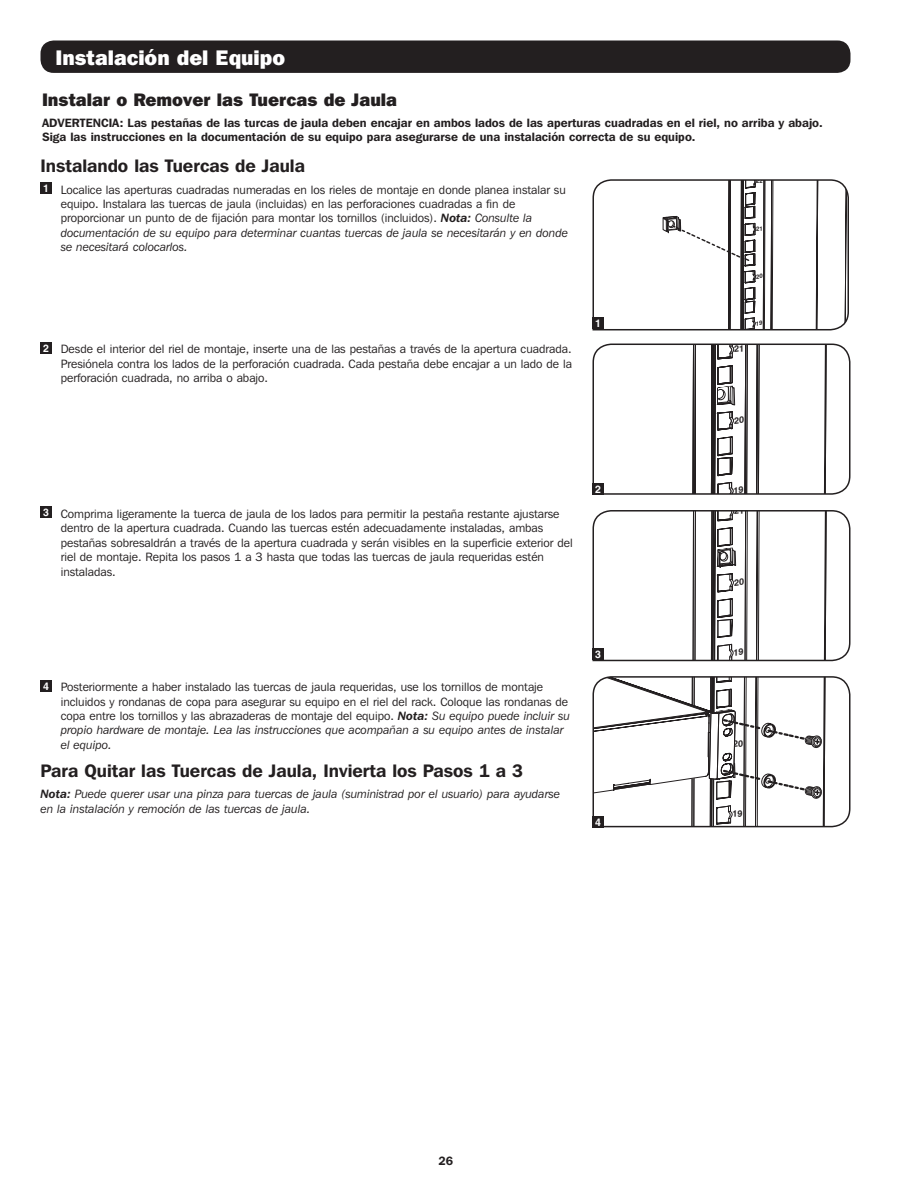
<style>
.page{position:relative;width:918px;height:1188px;background:#fff}
.page>*{position:absolute;margin:0;border:0;box-sizing:border-box;transform-origin:0 0}
.t1{font:800 21px "Franklin Gothic IT Cby BT";color:#fff}
.t2{font:600 18px "Franklin Gothic IT Cby BT";color:#231f20}
.t3{font:800 18px "Franklin Gothic IT Cby BT";color:#231f20}
.t4{font:12px/14.4px "Franklin Gothic IT Cby BT";color:#231f20}
.t5{font:600 12px/14.4px "Franklin Gothic IT Cby BT";color:#231f20}
.t6{font:italic 12px/14.4px "Franklin Gothic IT Cby BT";color:#231f20}
.t7{font:700 10.5px "Helvetica";color:#fff}
.s1{font-family:"Helvetica";font-weight:700;font-size:10.5px;color:#fff}
.s2{font-weight:600;font-style:italic}
.s3{font-style:italic}
.s4{font-weight:600}
</style>
<div class="page">
<div style="left:40px;top:40px;width:811px;height:33px;background:#231f20;border-radius:13px"></div>
<div style="left:40px;top:182px;width:12px;height:12px;background:#231f20"></div>
<div style="left:40px;top:342px;width:12px;height:11px;background:#231f20"></div>
<div style="left:40px;top:507px;width:12px;height:11px;background:#231f20"></div>
<div style="left:40px;top:680px;width:12px;height:11px;background:#231f20"></div>
<svg style="left:592px;top:179px;width:257px;height:152px"></svg>
<svg style="left:592px;top:343px;width:259px;height:152px"></svg>
<svg style="left:592px;top:510px;width:259px;height:152px"></svg>
<svg style="left:592px;top:676px;width:259px;height:152px"></svg>
<h1 class="t1" style="left:56px;top:44px;width:231px">Instalación del Equipo</h1>
<h2 class="t3" style="left:42px;top:88px;width:357px">Instalar o Remover las Tuercas de Jaula</h2>
<p class="t5" style="left:42px;top:115px;width:782px">ADVERTENCIA: Las pestañas de las turcas de jaula deben encajar en ambos lados de las aperturas cuadradas en el riel, no arriba y abajo.<br>Siga las instrucciones en la documentación de su equipo para asegurarse de una instalación correcta de su equipo.</p>
<h2 class="t2" style="left:40px;top:155px;width:266px">Instalando las Tuercas de Jaula</h2>
<p class="t4" style="left:61px;top:182px;width:509px;text-indent:-18px"><span class="s1">1</span> Localice las aperturas cuadradas numeradas en los rieles de montaje en donde planea instalar su equipo. Instalara las tuercas de jaula (incluidas) en las perforaciones cuadradas a fin de proporcionar un punto de de fijación para montar los tornillos (incluidos). <span class="s2">Nota:</span> <span class="s3">Consulte la documentación de su equipo para determinar cuantas tuercas de jaula se necesitarán y en donde se necesitará colocarlos.</span></p>
<p class="t4" style="left:61px;top:342px;width:513px;text-align:justify;text-indent:-18px"><span class="s1">2</span> Desde el interior del riel de montaje, inserte una de las pestañas a través de la apertura cuadrada.<br>Presiónela contra los lados de la perforación cuadrada. Cada pestaña debe encajar a un lado de la perforación cuadrada, no arriba o abajo.</p>
<p class="t7" style="left:595px;top:317px;width:7px">1</p>
<p class="t4" style="left:61px;top:506px;width:513px;text-indent:-18px"><span class="s1">3</span> Comprima ligeramente la tuerca de jaula de los lados para permitir la pestaña restante ajustarse dentro de la apertura cuadrada. Cuando las tuercas estén adecuadamente instaladas, ambas pestañas sobresaldrán a través de la apertura cuadrada y serán visibles en la superficie exterior del riel de montaje. Repita los pasos 1 a 3 hasta que todas las tuercas de jaula requeridas estén instaladas.</p>
<p class="t7" style="left:595px;top:483px;width:7px">2</p>
<p class="t4" style="left:61px;top:680px;width:511px;text-indent:-18px"><span class="s1">4</span> Posteriormente a haber instalado las tuercas de jaula requeridas, use los tornillos de montaje incluidos y rondanas de copa para asegurar su equipo en el riel del rack. Coloque las rondanas de copa entre los tornillos y las abrazaderas de montaje del equipo. <span class="s2">Nota:</span> <span class="s3">Su equipo puede incluir su propio hardware de montaje. Lea las instrucciones que acompañan a su equipo antes de instalar el equipo.</span></p>
<h2 class="t2" style="left:40px;top:760px;width:484px">Para Quitar las Tuercas de Jaula, Invierta los Pasos 1 a 3</h2>
<p class="t6" style="left:40px;top:787px;width:521px"><span class="s4">Nota:</span> Puede querer usar una pinza para tuercas de jaula (suministrad por el usuario) para ayudarse en la instalación y remoción de las tuercas de jaula.</p>
<p class="t7" style="left:595px;top:648px;width:7px">3</p>
<p class="t7" style="left:595px;top:816px;width:7px">4</p>
<p class="t5" style="left:438px;top:1153px;width:16px">26</p>
</div>
